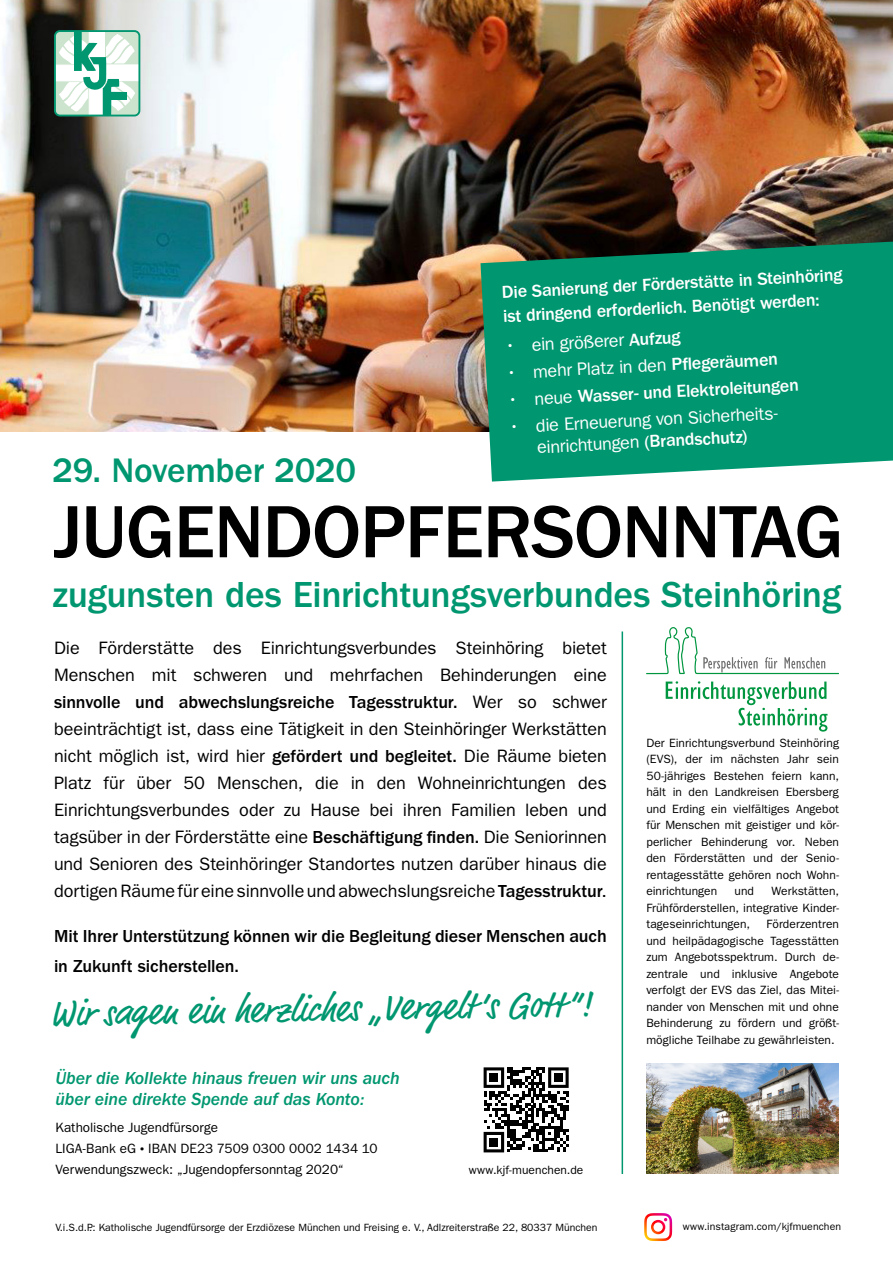
<style>
.page{position:relative;width:893px;height:1263px;background:#fff}
.page>*{position:absolute;margin:0;border:0;box-sizing:border-box;transform-origin:0 0}
.t1{font:500 76.5px "ITC Franklin Gothic Std";letter-spacing:-.015em;color:#000}
.t2{font:500 37.5px "ITC Franklin Gothic Std";letter-spacing:-.01em;color:#009770}
.t3{font:37.35px "Market Web";color:#009770}
.t4{font:500 35.25px "ITC Franklin Gothic Std";letter-spacing:-.01em;color:#009770}
.t5{font:18px/27px "ITC Franklin Gothic Std";letter-spacing:-.005em;color:#000;text-align:justify}
.t6{font:500 18px/24px "ITC Franklin Gothic Std";color:#fff}
.t7{font:18px/21.6px "ITC Franklin Gothic Std";color:#fff;text-align:center}
.t8{font:500 18px/30px "ITC Franklin Gothic Std";letter-spacing:-.005em;color:#000}
.t9{font:18px/21px "ITC Franklin Gothic Std Med It";letter-spacing:-.005em;color:#009770}
.t10{font:13.5px/21px "ITC Franklin Gothic Std";color:#000}
.t11{font:12px/16.5px "ITC Franklin Gothic Std";letter-spacing:.005em;color:#000;text-align:justify}
.t12{font:10.5px "ITC Franklin Gothic Std";color:#000}
.s1{font-weight:500}
.s2{font-weight:400}
.s3{font-family:"Dubai";font-weight:700}
</style>
<div class="page">
<img style="left:0;top:0;width:893px;height:432px">
<svg style="left:57px;top:33px;width:80px;height:80px"></svg>
<div style="left:54px;top:30px;width:86px;height:86px;border:2px solid #009770;border-radius:5px"></div>
<svg style="left:480px;top:242px;width:413px;height:240px;fill:#009770"></svg>
<svg style="left:666px;top:681px;width:161px;height:51px"></svg>
<svg style="left:646px;top:627px;width:193px;height:48px"></svg>
<hr style="left:622px;top:631px;width:1px;height:543px;background:#009770">
<img style="left:646px;top:1063px;width:193px;height:111px">
<svg style="left:644px;top:1213px;width:28px;height:28px"></svg>
<svg style="left:484px;top:1067px;width:85px;height:85px"></svg>
<div style="left:489px;top:1073px;width:9px;height:9px;background:#000"></div>
<div style="left:554px;top:1073px;width:9px;height:9px;background:#000"></div>
<div style="left:489px;top:1138px;width:9px;height:8px;background:#000"></div>
<p class="t4" style="left:52px;top:451px;width:305px">29. November 2020</p>
<p class="t6" style="left:501px;top:280px;width:342px;rotate:-3deg">Die Sanierung der Förderstätte in Steinhöring ist dringend erforderlich. Benötigt werden:</p>
<p class="t7" style="left:504px;top:335px;width:178px;rotate:-3deg">• ein größerer <span class="s1">Aufzug</span></p>
<p class="t7" style="left:506px;top:362px;width:274px;rotate:-3deg">• mehr Platz in den <span class="s1">Pfl egeräumen</span></p>
<p class="t6" style="left:507px;top:388px;width:293px;rotate:-3deg"><span class="s2">• neue</span> Wasser- und Elektroleitungen</p>
<p class="t7" style="left:508px;top:416px;width:276px;rotate:-3deg">• die Erneuerung von Sicherheits&shy;einrichtungen <span class="s1">(Brandschutz)</span></p>
<p class="t1" style="left:54px;top:489px;width:791px">JUGENDOPFERSONNTAG</p>
<p class="t2" style="left:52px;top:574px;width:790px">zugunsten des Einrichtungsverbundes Steinhöring</p>
<p class="t5" style="left:54px;top:634px;width:554px">Die Förderstätte des Einrichtungsverbundes Steinhöring bietet Menschen mit schweren und mehrfachen Behinderungen eine <span class="s1">sinnvolle und abwechslungsreiche Tagesstruktur.</span> Wer so schwer beeinträchtigt ist, dass eine Tätigkeit in den Steinhöringer Werkstätten nicht möglich ist, wird hier <span class="s1">gefördert und begleitet.</span> Die Räume bieten Platz für über 50 Menschen, die in den Wohneinrichtungen des Einrichtungsverbundes oder zu Hause bei ihren Familien leben und tagsüber in der Förderstätte eine <span class="s1">Beschäftigung finden.</span> Die Seniorinnen und Senioren des Steinhöringer Standortes nutzen darüber hinaus die dortigen Räume für eine sinnvolle und abwechslungsreiche <span class="s1">Tagesstruktur</span>.</p>
<p class="t8" style="left:54px;top:921px;width:554px">Mit Ihrer Unterstützung können wir die Begleitung dieser Menschen auch in Zukunft sicherstellen.</p>
<p class="t3" style="left:49px;top:991px;width:544px;rotate:-1deg">Wir sagen ein herzliches „Vergelt‘s Gott“!</p>
<p class="t9" style="left:56px;top:1068px;width:346px">Über die Kollekte hinaus freuen wir uns auch über eine direkte Spende auf das Konto:</p>
<p class="t10" style="left:56px;top:1117px;width:324px">Katholische Jugendfürsorge<br>LIGA-Bank eG <span class="s3">•</span> IBAN DE23 7509 0300 0002 1434 10<br>Verwendungszweck: „Jugendopfersonntag 2020“</p>
<p class="t11" style="left:469px;top:1162px;width:116px">www.kjf-muenchen.de</p>
<p class="t11" style="left:646px;top:734px;width:194px">Der Einrichtungsverbund Steinhöring (EVS), der im nächsten Jahr sein 50-jähriges Bestehen feiern kann, hält in den Landkreisen Ebersberg und Erding ein vielfältiges Angebot für Menschen mit geistiger und kör&shy;perlicher Behinderung vor. Neben den Förderstätten und der Senio&shy;rentagesstätte gehören noch Wohn&shy;einrichtungen</p>
<p class="t11" style="left:646px;top:883px;width:194px;text-indent:125px">Werkstätten, Frühförderstellen, integrative Kinder&shy;tageseinrichtungen,</p>
<p class="t11" style="left:735px;top:883px;width:21px">und</p>
<p class="t11" style="left:646px;top:916px;width:194px;text-indent:120px">Förderzentren und heilpädagogische Tagesstätten zum Angebotsspektrum. Durch de&shy;zentrale und inklusive Angebote verfolgt der EVS das Ziel, das Mitei&shy;nander von Menschen mit und ohne Behinderung zu fördern und größt&shy;mögliche Teilhabe zu gewährleisten.</p>
<p class="t12" style="left:56px;top:1221px;width:544px">V.i.S.d.P.: Katholische Jugendfürsorge der Erzdiözese München und Freising e. V., Adlzreiterstraße 22, 80337 München</p>
<p class="t12" style="left:683px;top:1220px;width:160px">www.instagram.com/kjfmuenchen</p>
</div>
